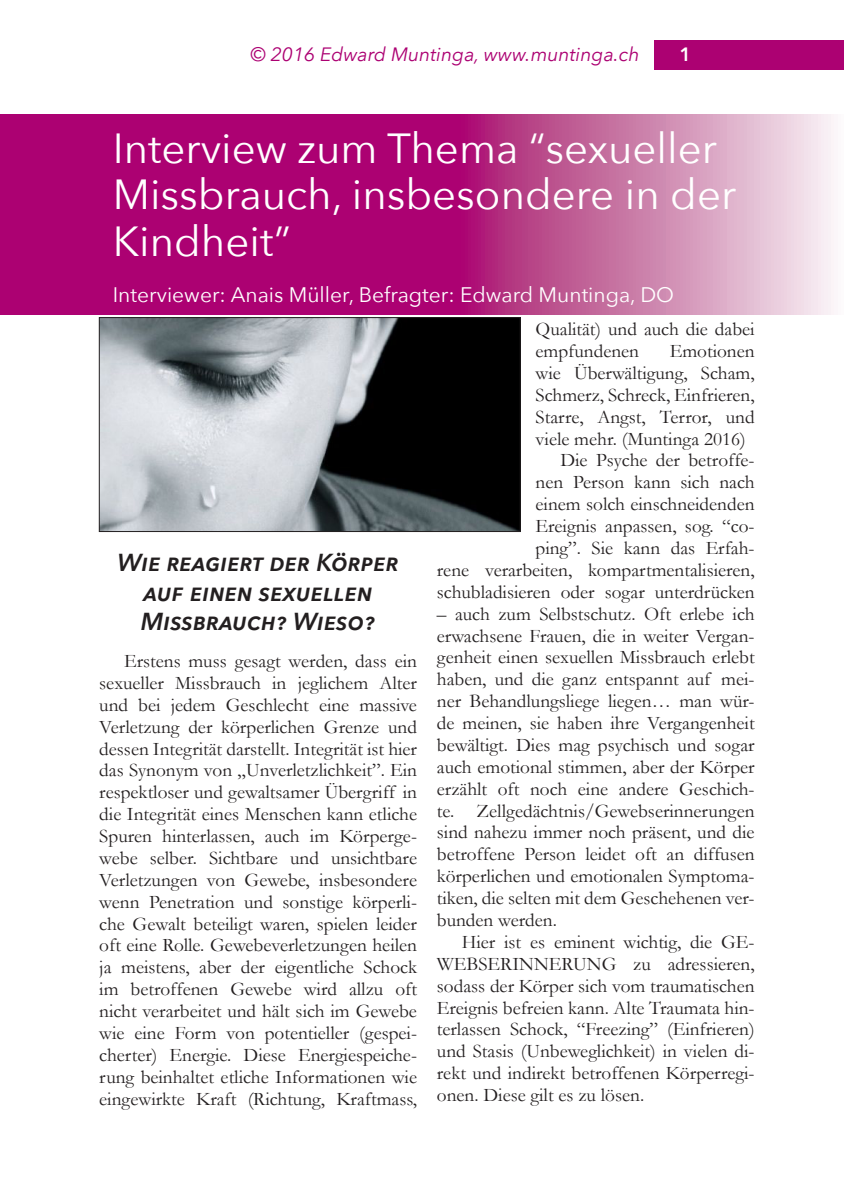
<style>
.page{position:relative;width:844px;height:1191px;background:#fff}
.page>*{position:absolute;margin:0;border:0;box-sizing:border-box;transform-origin:0 0}
._1-Kapitel_Text_only{font:42px/46.2px "Avenir Next";color:#fff}
._3-Kapitel{font:italic 600 24.5px/29.4px "Avenir Next";color:#231f20;text-align:center}
._1-Kapitel_Text_only-2{font:21px "Avenir Next";color:#fff}
.t1{font:19.25px/21.9px "Garamond";color:#231f20;text-align:justify}
.t2{font:italic 19.25px "Avenir Next";color:#ac0172}
.t3{font:600 19.25px "Avenir Next";color:#fff}
</style>
<div class="page">
<div style="left:654px;top:40px;width:189px;height:29px;background:#ac0172"></div>
<svg style="left:0;top:114px;width:834px;height:200px;background:#bb3b8d"></svg>
<img style="left:101px;top:319px;width:417px;height:211px">
<div style="left:99px;top:317px;width:421px;height:215px;border:1px solid #231f20"></div>
<p class="t2" style="left:250px;top:38px;width:390px">© 2016 Edward Muntinga, www.muntinga.ch</p>
<p class="t3" style="left:679px;top:37px;width:13px">1</p>
<p class="_1-Kapitel_Text_only" style="left:113px;top:124px;width:624px">Interview zum Thema “sexueller<br>Missbrauch, insbesondere in der<br>Kindheit”</p>
<p class="_1-Kapitel_Text_only-2" style="left:113px;top:277px;width:562px">Interviewer: Anais Müller, Befragter: Edward Muntinga, DO</p>
<p class="_3-Kapitel" style="left:117px;top:547px;width:283px">Wie reagiert der Körper auf einen sexuellen<br>Missbrauch? Wieso?</p>
<p class="t1" style="left:99px;top:650px;width:319px;text-indent:25px">Erstens muss gesagt werden, dass ein sexueller Missbrauch in jeglichem Alter und bei jedem Geschlecht eine massive Verletzung der körperlichen Grenze und dessen Integrität darstellt. Integrität ist hier das Synonym von „Unverletzlichkeit”. Ein respektloser und gewaltsamer Übergriff in die Integrität eines Menschen kann etliche Spuren hinterlassen, auch im Körperge&shy;webe selber. Sichtbare und unsichtbare Verletzungen von Gewebe, insbesondere wenn Penetration und sonstige körperli&shy;che Gewalt beteiligt waren, spielen leider oft eine Rolle. Gewebeverletzungen heilen ja meistens, aber der eigentliche Schock im betroffenen Gewebe wird allzu oft nicht verarbeitet und hält sich im Gewebe wie eine Form von potentieller (gespei&shy;cherter) Energie. Diese Energiespeiche&shy;rung beinhaltet etliche Informationen wie eingewirkte Kraft (Richtung, Kraftmass,</p>
<p class="t1" style="left:535px;top:318px;width:220px">Qualität) und auch die dabei empfundenen</p>
<p class="t1" style="left:535px;top:340px;width:220px;text-indent:134px">Emotionen wie Überwältigung, Scham, Schmerz, Schreck, Einfrieren, Starre, Angst, Terror, und viele mehr. (Muntinga 2016)</p>
<p class="t1" style="left:437px;top:449px;width:319px;text-align:right">Die Psyche der betroffe-<br>nen Person kann sich nach<br>einem solch einschneidenden<br>Ereignis anpassen, sog. “co-<br>ping”. Sie kann das Erfah-<br>rene verarbeiten, kompartmentalisieren, schubladisieren oder sogar unterdrücken</p>
<p class="t1" style="left:437px;top:602px;width:319px">– auch zum Selbstschutz. Oft erlebe ich erwachsene Frauen, die in weiter Vergan&shy;genheit einen sexuellen Missbrauch erlebt haben, und die ganz entspannt auf mei&shy;ner Behandlungsliege liegen… man wür&shy;de meinen, sie haben ihre Vergangenheit bewältigt. Dies mag psychisch und sogar auch emotional stimmen, aber der Körper erzählt oft noch eine andere Geschich&shy;te. Zellgedächtnis/Gewebserinnerungen sind nahezu immer noch präsent, und die betroffene Person leidet oft an diffusen körperlichen und emotionalen Symptoma&shy;tiken, die selten mit dem Geschehenen ver&shy;bunden werden.</p>
<p class="t1" style="left:437px;top:930px;width:319px;text-indent:25px">Hier ist es eminent wichtig, die GE-WEBSERINNERUNG zu adressieren, sodass der Körper sich vom traumatischen Ereignis befreien kann. Alte Traumata hin&shy;terlassen Schock, “Freezing” (Einfrieren) und Stasis (Unbeweglichkeit) in vielen di&shy;rekt und indirekt betroffenen Körperregi&shy;onen. Diese gilt es zu lösen.</p>
</div>
